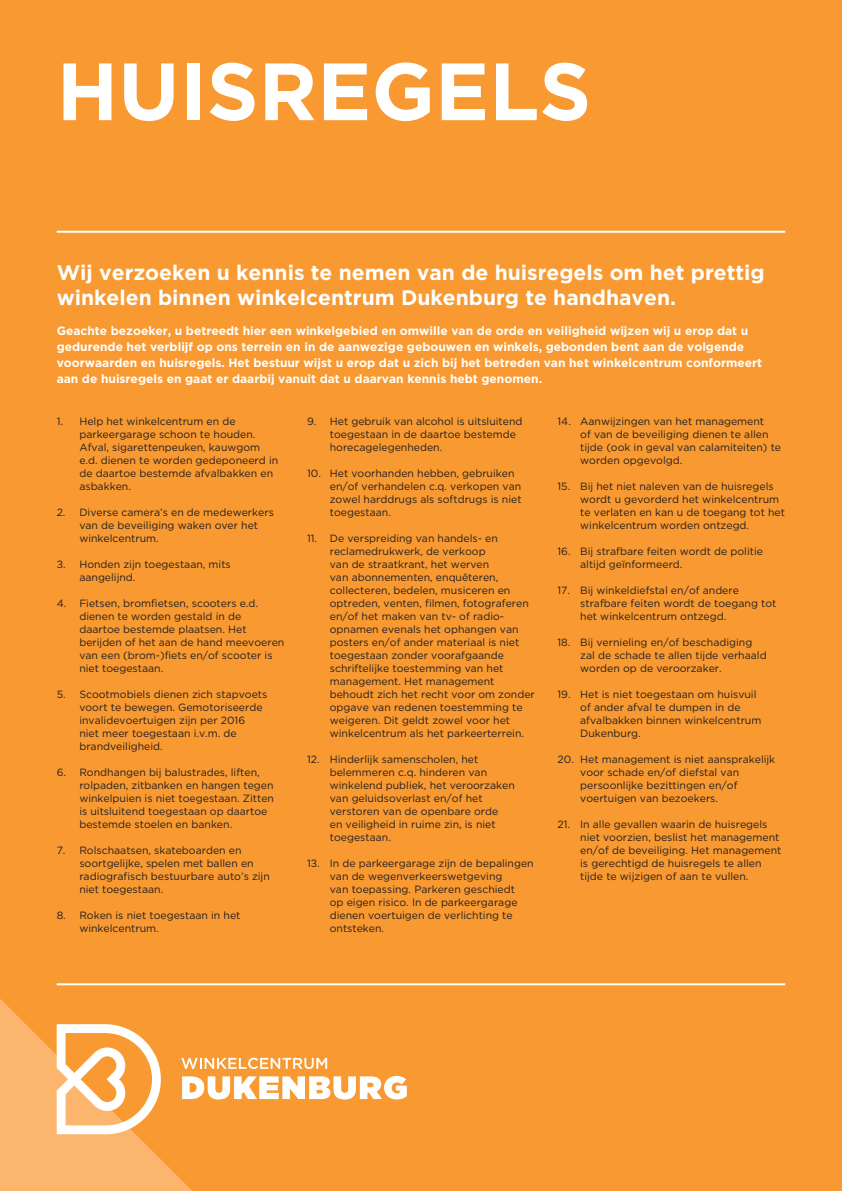
<style>
.page{position:relative;width:842px;height:1191px;background:#f89931}
.page>*{position:absolute;margin:0;border:0;box-sizing:border-box;transform-origin:0 0}
.t1{font:700 81px "Gotham";color:#fff}
.t2{font:700 21px/25.2px "Gotham";color:#fff}
.t3{font:700 12px/16px "Gotham";color:#fff}
.t4{font:10.5px/13px "Gotham";color:#231f20}
</style>
<div class="page">
<svg style="left:0;top:999px;width:407px;height:192px"></svg>
<hr style="left:57px;top:231px;width:728px;height:2px;background:#fff">
<hr style="left:57px;top:983px;width:728px;height:2px;background:#fff">
<p class="t1" style="left:57px;top:44px;width:536px">HUISREGELS</p>
<p class="t2" style="left:57px;top:259px;width:709px">Wij verzoeken u kennis te nemen van de huisregels om het prettig winkelen binnen winkelcentrum Dukenburg te handhaven.</p>
<p class="t3" style="left:57px;top:323px;width:707px">Geachte bezoeker, u betreedt hier een winkelgebied en omwille van de orde en veiligheid wijzen wij u erop dat u gedurende het verblijf op ons terrein en in de aanwezige gebouwen en winkels, gebonden bent aan de volgende voorwaarden en huisregels. Het bestuur wijst u erop dat u zich bij het betreden van het winkelcentrum conformeert aan de huisregels en gaat er daarbij vanuit dat u daarvan kennis hebt genomen.</p>
<p class="t4" style="left:79px;top:414px;width:200px;text-indent:-23px">1. Help het winkelcentrum en de parkeergarage schoon te houden.<br>Afval, sigarettenpeuken, kauwgom e.d. dienen te worden gedeponeerd in de daartoe bestemde afvalbakken en asbakken.</p>
<p class="t4" style="left:79px;top:505px;width:196px;text-indent:-23px">2. Diverse camera’s en de medewerkers van de beveiliging waken over het winkelcentrum.</p>
<p class="t4" style="left:79px;top:557px;width:153px;text-indent:-23px">3. Honden zijn toegestaan, mits aangelijnd.</p>
<p class="t4" style="left:79px;top:596px;width:207px;text-indent:-23px">4. Fietsen, bromfietsen, scooters e.d. dienen te worden gestald in de daartoe bestemde plaatsen. Het berijden of het aan de hand meevoeren van een (brom-)fiets en/of scooter is niet toegestaan.</p>
<p class="t4" style="left:79px;top:687px;width:190px;text-indent:-23px">5. Scootmobiels dienen zich stapvoets voort te bewegen. Gemotoriseerde invalidevoertuigen zijn per 2016 niet meer toegestaan i.v.m. de brandveiligheid.</p>
<p class="t4" style="left:79px;top:765px;width:196px;text-indent:-23px">6. Rondhangen bij balustrades, liften, rolpaden, zitbanken en hangen tegen winkelpuien is niet toegestaan. Zitten is uitsluitend toegestaan op daartoe bestemde stoelen en banken.</p>
<p class="t4" style="left:79px;top:843px;width:192px;text-indent:-23px">7. Rolschaatsen, skateboarden en soortgelijke, spelen met ballen en radiografisch bestuurbare auto’s zijn niet toegestaan.</p>
<p class="t4" style="left:79px;top:908px;width:163px;text-indent:-23px">8. Roken is niet toegestaan in het winkelcentrum.</p>
<p class="t4" style="left:330px;top:414px;width:194px;text-indent:-23px">9. Het gebruik van alcohol is uitsluitend toegestaan in de daartoe bestemde horecagelegenheden.</p>
<p class="t4" style="left:330px;top:466px;width:193px;text-indent:-23px">10. Het voorhanden hebben, gebruiken en/of verhandelen c.q. verkopen van zowel harddrugs als softdrugs is niet toegestaan.</p>
<p class="t4" style="left:330px;top:531px;width:207px;text-indent:-23px">11. De verspreiding van handels- en reclamedrukwerk, de verkoop<br>van de straatkrant, het werven<br>van abonnementen, enquêteren, collecteren, bedelen, musiceren en optreden, venten, filmen, fotograferen en/of het maken van tv- of radio&shy;opnamen evenals het ophangen van posters en/of ander materiaal is niet toegestaan zonder voorafgaande schriftelijke toestemming van het management. Het management behoudt zich het recht voor om zonder opgave van redenen toestemming te weigeren. Dit geldt zowel voor het winkelcentrum als het parkeerterrein.</p>
<p class="t4" style="left:330px;top:752px;width:186px;text-indent:-23px">12. Hinderlijk samenscholen, het belemmeren c.q. hinderen van winkelend publiek, het veroorzaken van geluidsoverlast en/of het verstoren van de openbare orde<br>en veiligheid in ruime zin, is niet toegestaan.</p>
<p class="t4" style="left:330px;top:856px;width:205px;text-indent:-23px">13. In de parkeergarage zijn de bepalingen van de wegenverkeerswetgeving<br>van toepassing. Parkeren geschiedt<br>op eigen risico. In de parkeergarage dienen voertuigen de verlichting te ontsteken.</p>
<p class="t4" style="left:580px;top:414px;width:202px;text-indent:-23px">14. Aanwijzingen van het management<br>of van de beveiliging dienen te allen tijde (ook in geval van calamiteiten) te worden opgevolgd.</p>
<p class="t4" style="left:580px;top:479px;width:206px;text-indent:-23px">15. Bij het niet naleven van de huisregels wordt u gevorderd het winkelcentrum te verlaten en kan u de toegang tot het winkelcentrum worden ontzegd.</p>
<p class="t4" style="left:580px;top:544px;width:184px;text-indent:-23px">16. Bij strafbare feiten wordt de politie altijd geïnformeerd.</p>
<p class="t4" style="left:580px;top:583px;width:198px;text-indent:-23px">17. Bij winkeldiefstal en/of andere strafbare feiten wordt de toegang tot het winkelcentrum ontzegd.</p>
<p class="t4" style="left:580px;top:635px;width:188px;text-indent:-23px">18. Bij vernieling en/of beschadiging zal de schade te allen tijde verhaald worden op de veroorzaker.</p>
<p class="t4" style="left:580px;top:687px;width:183px;text-indent:-23px">19. Het is niet toegestaan om huisvuil of ander afval te dumpen in de afvalbakken binnen winkelcentrum<br>Dukenburg.</p>
<p class="t4" style="left:580px;top:752px;width:197px;text-indent:-23px">20. Het management is niet aansprakelijk voor schade en/of diefstal van persoonlijke bezittingen en/of voertuigen van bezoekers.</p>
<p class="t4" style="left:580px;top:817px;width:203px;text-indent:-23px">21. In alle gevallen waarin de huisregels niet voorzien, beslist het management en/of de beveiliging. Het management is gerechtigd de huisregels te allen tijde te wijzigen of aan te vullen.</p>
</div>
